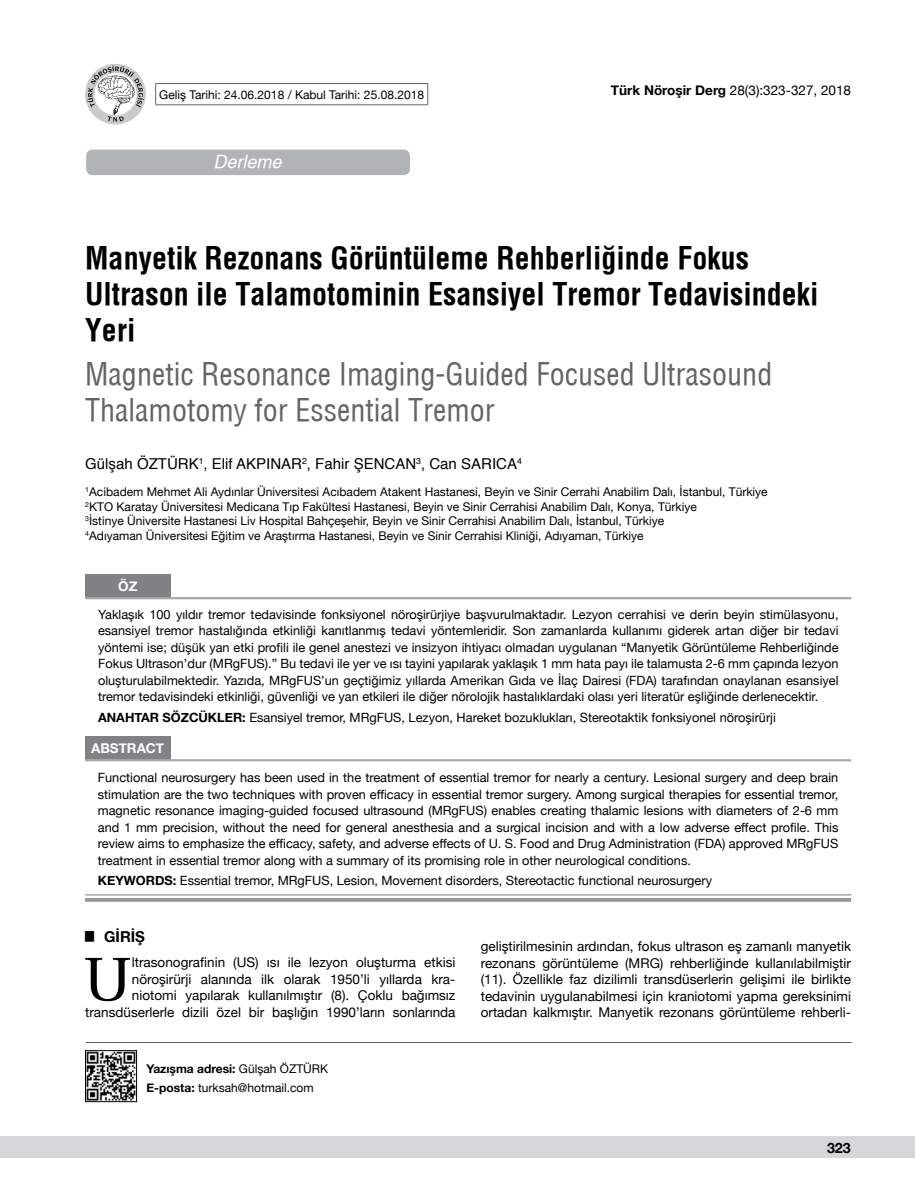
<style>
.page{position:relative;width:915px;height:1191px;background:#fff}
.page>*{position:absolute;margin:0;border:0;box-sizing:border-box;transform-origin:0 0}
.t1{font:61.2px "Utopia";color:#000}
.t2{font:700 30px/36px "Helvetica Condens";color:#000}
.t3{font:30px/36px "Helvetica Condensed";color:#636466}
.t4{font:italic 500 18px "Helvetica";color:#fff}
.t5{font:15px "Helvetica";color:#000}
.t6{font:700 15px "Helvetica Neue";color:#000}
.t7{font:700 14.25px "Helvetica Neue";color:#000}
.t8{font:13.5px/16.5px "Helvetica Neue";color:#000;text-align:right}
.t9{font:700 13.5px "Helvetica Neue";color:#fff}
.t10{font:12.75px/16.5px "Helvetica Neue";color:#000;text-align:justify}
.t11{font:12px/14.4px "Helvetica Neue";color:#000}
.s1{font-weight:700}
</style>
<div class="page">
<div style="left:0;top:1136px;width:914px;height:22px;background:#d5d7d8"></div>
<div style="left:86px;top:150px;width:324px;height:25px;background:#b1b4b6;border-radius:6px"></div>
<hr style="left:86px;top:1042px;width:765px;height:1px;background:#636466">
<hr style="left:155px;top:83px;width:273px;height:1px;background:#636466">
<svg style="left:155px;top:84px;width:1px;height:20px"></svg>
<svg style="left:427px;top:84px;width:1px;height:20px"></svg>
<hr style="left:155px;top:104px;width:273px;height:1px;background:#636466">
<div style="left:85px;top:64px;width:61px;height:60px;background:#c9cacc;border-radius:50%"></div>
<svg style="left:87px;top:65px;width:57px;height:57px"></svg>
<img style="left:87px;top:1052px;width:48px;height:47px">
<div style="left:85px;top:1050px;width:52px;height:51px;border:1px solid #000"></div>
<div style="left:85px;top:574px;width:85px;height:23px;background:#808285"></div>
<hr style="left:85px;top:597px;width:766px;height:1px;background:#939598">
<hr style="left:85px;top:598px;width:766px;height:1px;background:#939598">
<div style="left:85px;top:736px;width:85px;height:23px;background:#808285"></div>
<svg style="left:85px;top:895px;width:765px;height:1px"></svg>
<hr style="left:85px;top:759px;width:765px;height:1px;background:#939598">
<hr style="left:85px;top:760px;width:765px;height:1px;background:#939598">
<hr style="left:85px;top:894px;width:765px;height:1px;background:#939598">
<hr style="left:85px;top:898px;width:765px;height:3px;background:#939598">
<p class="t11" style="left:159px;top:88px;width:266px">Geliş Tarihi: 24.06.2018 / Kabul Tarihi: 25.08.2018</p>
<p class="t8" style="left:610px;top:83px;width:241px"><span class="s1">Türk Nöroşir Derg</span> 28(3):323-327, 2018</p>
<h3 class="t4" style="left:213px;top:151px;width:70px">Derleme</h3>
<h2 class="t2" style="left:85px;top:240px;width:734px">Manyetik Rezonans Görüntüleme Rehberliğinde Fokus<br>Ultrason ile Talamotominin Esansiyel Tremor Tedavisindeki<br>Yeri</h2>
<h2 class="t3" style="left:85px;top:356px;width:688px">Magnetic Resonance Imaging-Guided Focused Ultrasound<br>Thalamotomy for Essential Tremor</h2>
<p class="t5" style="left:85px;top:452px;width:438px">Gülşah ÖZTÜRK<sup>1</sup>, Elif AKPINAR<sup>2</sup>, Fahir ŞENCAN<sup>3</sup>, Can SARICA<sup>4</sup></p>
<p class="t11" style="left:85px;top:485px;width:683px"><sup>1</sup>Acibadem Mehmet Ali Aydınlar Üniversitesi Acıbadem Atakent Hastanesi, Beyin ve Sinir Cerrahi Anabilim Dalı, İstanbul, Türkiye <sup>2</sup>KTO Karatay Üniversitesi Medicana Tıp Fakültesi Hastanesi, Beyin ve Sinir Cerrahisi Anabilim Dalı, Konya, Türkiye<br><sup>3</sup>İstinye Üniversite Hastanesi Liv Hospital Bahçeşehir, Beyin ve Sinir Cerrahisi Anabilim Dalı, İstanbul, Türkiye<br><sup>4</sup>Adıyaman Üniversitesi Eğitim ve Araştırma Hastanesi, Beyin ve Sinir Cerrahisi Kliniği, Adıyaman, Türkiye</p>
<p class="t9" style="left:118px;top:575px;width:21px">ÖZ</p>
<p class="t10" style="left:98px;top:607px;width:741px">Yaklaşık 100 yıldır tremor tedavisinde fonksiyonel nöroşirürjiye başvurulmaktadır. Lezyon cerrahisi ve derin beyin stimülasyonu, esansiyel tremor hastalığında etkinliği kanıtlanmış tedavi yöntemleridir. Son zamanlarda kullanımı giderek artan diğer bir tedavi yöntemi ise; düşük yan etki profili ile genel anestezi ve insizyon ihtiyacı olmadan uygulanan “Manyetik Görüntüleme Rehberliğinde Fokus Ultrason’dur (MRgFUS).” Bu tedavi ile yer ve ısı tayini yapılarak yaklaşık 1 mm hata payı ile talamusta 2-6 mm çapında lezyon oluşturulabilmektedir. Yazıda, MRgFUS’un geçtiğimiz yıllarda Amerikan Gıda ve İlaç Dairesi (FDA) tarafından onaylanan esansiyel tremor tedavisindeki etkinliği, güvenliği ve yan etkileri ile diğer nörolojik hastalıklardaki olası yeri literatür eşliğinde derlenecektir.</p>
<p class="t10" style="left:98px;top:710px;width:679px"><span class="s1">ANAHTAR SÖZCÜKLER:</span> Esansiyel tremor, MRgFUS, Lezyon, Hareket bozuklukları, Stereotaktik fonksiyonel nöroşirürji</p>
<p class="t9" style="left:91px;top:737px;width:75px">ABSTRACT</p>
<p class="t10" style="left:98px;top:770px;width:741px">Functional neurosurgery has been used in the treatment of essential tremor for nearly a century. Lesional surgery and deep brain stimulation are the two techniques with proven efficacy in essential tremor surgery. Among surgical therapies for essential tremor, magnetic resonance imaging-guided focused ultrasound (MRgFUS) enables creating thalamic lesions with diameters of 2-6 mm and 1 mm precision, without the need for general anesthesia and a surgical incision and with a low adverse effect profile. This review aims to emphasize the efficacy, safety, and adverse effects of U. S. Food and Drug Administration (FDA) approved MRgFUS treatment in essential tremor along with a summary of its promising role in other neurological conditions.</p>
<p class="t10" style="left:98px;top:873px;width:615px"><span class="s1">KEYWORDS:</span> Essential tremor, MRgFUS, Lesion, Movement disorders, Stereotactic functional neurosurgery</p>
<p class="t6" style="left:85px;top:925px;width:61px"><sup>█</sup> GİRİŞ</p>
<h1 class="t1" style="left:83px;top:944px;width:50px">U</h1>
<p class="t8" style="left:85px;top:955px;width:371px">ltrasonografinin (US) ısı ile lezyon oluşturma etkisi nöroşirürji alanında ilk olarak 1950’li yıllarda kra&shy;niotomi yapılarak kullanılmıştır (8). Çoklu bağımsız transdüserlerle dizili özel bir başlığın 1990’ların sonlarında</p>
<p class="t11" style="left:146px;top:1060px;width:183px;line-height:18.6px"><span class="s1">Yazışma adresi:</span> Gülşah ÖZTÜRK<br><span class="s1">E-posta:</span> turksah@hotmail.com</p>
<p class="t8" style="left:480px;top:938px;width:371px;text-align:justify">geliştirilmesinin ardından, fokus ultrason eş zamanlı manyetik rezonans görüntüleme (MRG) rehberliğinde kullanılabilmiştir (11). Özellikle faz dizilimli transdüserlerin gelişimi ile birlikte tedavinin uygulanabilmesi için kraniotomi yapma gereksinimi ortadan kalkmıştır. Manyetik rezonans görüntüleme rehberli-</p>
<p class="t7" style="left:826px;top:1137px;width:25px">323</p>
</div>
